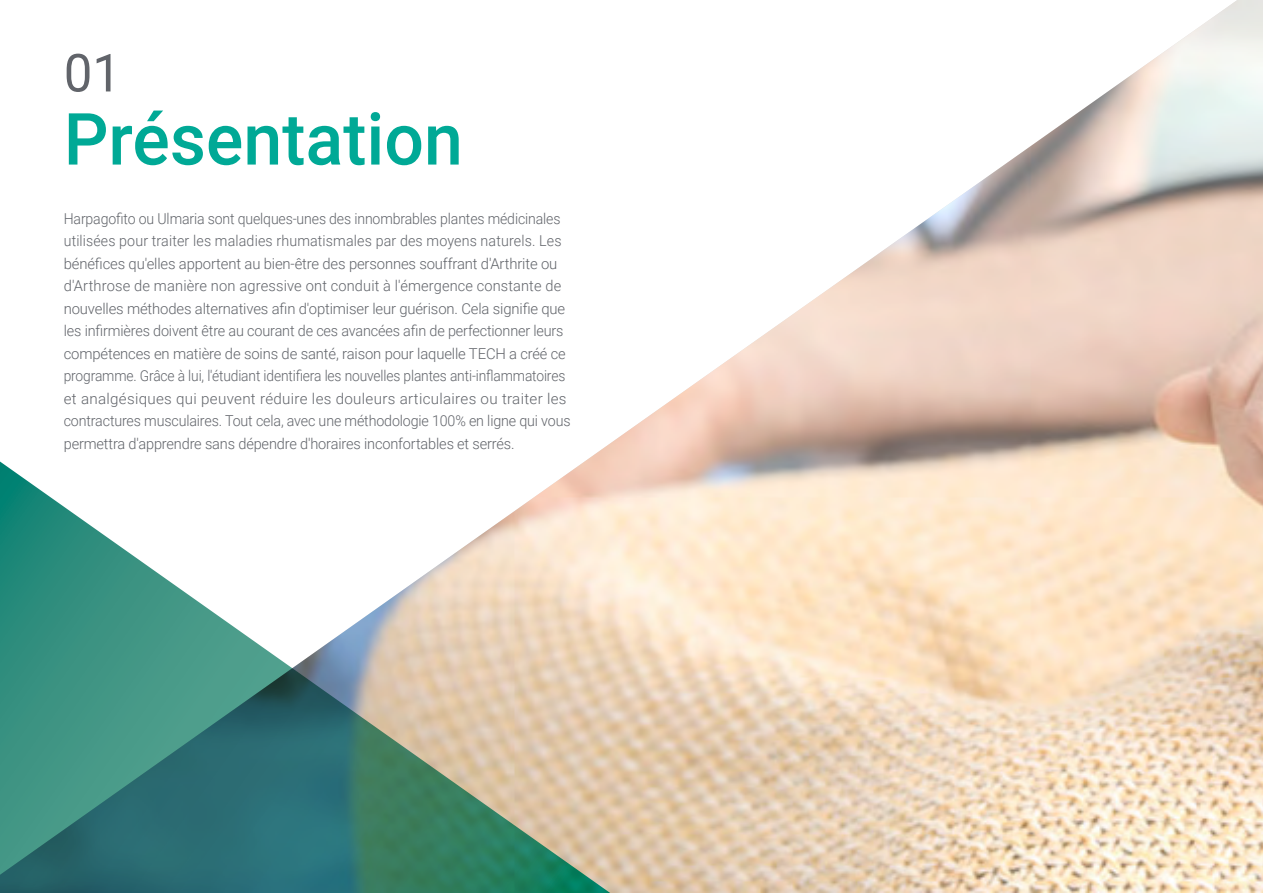
<style>
.page{position:relative;width:1263px;height:893px;background:#fff}
.page>*{position:absolute;margin:0;border:0;box-sizing:border-box;transform-origin:0 0}
.t1{font:500 72px "Roboto";color:#00a996}
.t2{font:52.5px "Roboto";color:#61646a}
.t3{font:300 15px/22.5px "Roboto";letter-spacing:-.01em;color:#61646a;scale:.94 1}
</style>
<div class="page">
<img style="left:607px;top:0;width:656px;height:893px">
<svg style="left:0;top:446px;width:640px;height:447px"></svg>
<h2 class="t2" style="left:64px;top:36px;width:59px">01</h2>
<h1 class="t1" style="left:64px;top:89px;width:401px">Présentation</h1>
<p class="t3" style="left:64px;top:207px;width:541px">Harpagofito ou Ulmaria sont quelques-unes des innombrables plantes médicinales utilisées pour traiter les maladies rhumatismales par des moyens naturels. Les bénéfices qu'elles apportent au bien-être des personnes souffrant d'Arthrite ou d'Arthrose de manière non agressive ont conduit à l'émergence constante de nouvelles méthodes alternatives afin d'optimiser leur guérison. Cela signifie que les infirmières doivent être au courant de ces avancées afin de perfectionner leurs compétences en matière de soins de santé, raison pour laquelle TECH a créé ce programme. Grâce à lui, l'étudiant identifiera les nouvelles plantes anti-inflammatoires et analgésiques qui peuvent réduire les douleurs articulaires ou traiter les contractures musculaires. Tout cela, avec une méthodologie 100% en ligne qui vous permettra d'apprendre sans dépendre d'horaires inconfortables et serrés.</p>
</div>
